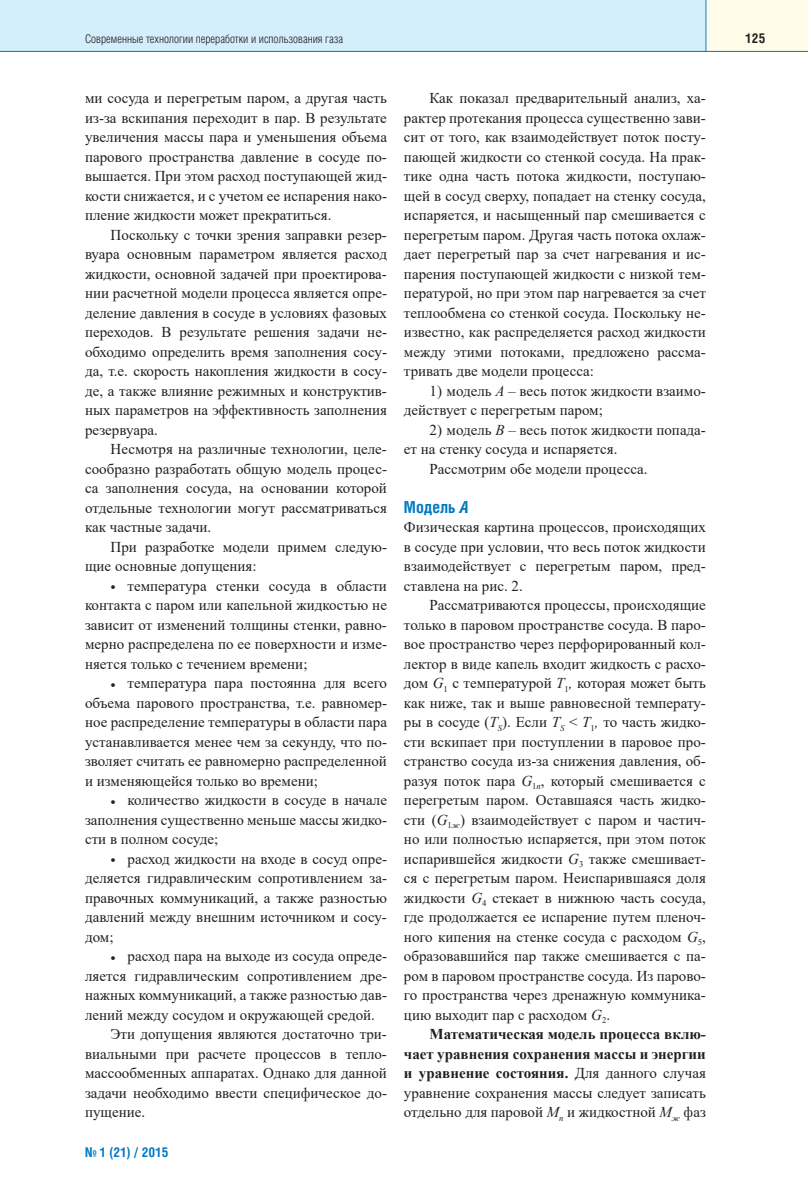
<style>
.page{position:relative;width:808px;height:1191px;background:#fff}
.page>*{position:absolute;margin:0;border:0;box-sizing:border-box;transform-origin:0 0}
.t1{font:700 16.5px "Helios Cond";color:#0079c2}
.t2{font:15px/19.5px "Times New Roman";color:#231f20;text-align:justify}
.t3{font:700 15px/19.5px "Times New Roman";color:#231f20;text-align:justify}
.t4{font:700 13.5px "Helios Cond";color:#0079c2}
.t5{font:700 13.5px "Helios Cond";color:#231f20}
.t6{font:300 12px "Helios Cond";color:#231f20}
.s1{font-style:italic}
.s2{font-weight:400}
.s3{font-weight:400;font-style:italic}
</style>
<div class="page">
<div style="left:0;top:0;width:706px;height:51px;background:#d4effb"></div>
<div style="left:706px;top:0;width:102px;height:51px;background:#fffde9"></div>
<hr style="left:0;top:51px;width:808px;height:1px;background:#0079c2">
<hr style="left:705px;top:0;width:1px;height:51px;background:#0079c2">
<p class="t6" style="left:85px;top:34px;width:260px">Современные технологии переработки и использования газа</p>
<p class="t5" style="left:745px;top:33px;width:21px">125</p>
<p class="t2" style="left:85px;top:88px;width:303px">ми сосуда и перегретым паром, а другая часть из-за вскипания переходит в пар. В результате увеличения массы пара и уменьшения объема парового пространства давление в сосуде по&shy;вышается. При этом расход поступающей жид&shy;кости снижается, и с учетом ее испарения нако&shy;пление жидкости может прекратиться.</p>
<p class="t2" style="left:85px;top:225px;width:303px;text-indent:26px">Поскольку с точки зрения заправки резер&shy;вуара основным параметром является расход жидкости, основной задачей при проектирова&shy;нии расчетной модели процесса является опре&shy;деление давления в сосуде в условиях фазовых переходов. В результате решения задачи не&shy;обходимо определить время заполнения сосу&shy;да, т.е. скорость накопления жидкости в сосу&shy;де, а также влияние режимных и конструктив&shy;ных параметров на эффективность заполнения резервуара.</p>
<p class="t2" style="left:85px;top:439px;width:303px;text-indent:26px">Несмотря на различные технологии, целе&shy;сообразно разработать общую модель процес&shy;са заполнения сосуда, на основании которой отдельные технологии могут рассматриваться как частные задачи.</p>
<p class="t2" style="left:85px;top:537px;width:303px;text-indent:26px">При разработке модели примем следую&shy;щие основные допущения:</p>
<p class="t2" style="left:85px;top:576px;width:303px;text-indent:26px">• температура стенки сосуда в области контакта с паром или капельной жидкостью не зависит от изменений толщины стенки, равно&shy;мерно распределена по ее поверхности и изме&shy;няется только с течением времени;</p>
<p class="t2" style="left:85px;top:673px;width:303px;text-indent:26px">• температура пара постоянна для всего объема парового пространства, т.е. равномер&shy;ное распределение температуры в области пара устанавливается менее чем за секунду, что по&shy;зволяет считать ее равномерно распределенной и изменяющейся только во времени;</p>
<p class="t2" style="left:85px;top:790px;width:303px;text-indent:26px">• количество жидкости в сосуде в начале заполнения существенно меньше массы жидко&shy;сти в полном сосуде;</p>
<p class="t2" style="left:85px;top:849px;width:303px;text-indent:26px">• расход жидкости на входе в сосуд опре&shy;деляется гидравлическим сопротивлением за&shy;правочных коммуникаций, а также разностью давлений между внешним источником и сосу&shy;дом;</p>
<p class="t2" style="left:111px;top:946px;width:278px">• расход пара на выходе из сосуда опреде-</p>
<p class="t2" style="left:85px;top:966px;width:303px">ляется гидравлическим сопротивлением дре-</p>
<p class="t2" style="left:85px;top:985px;width:303px">нажных коммуникаций, а также разностью дав-</p>
<p class="t2" style="left:85px;top:1005px;width:291px">лений между сосудом и окружающей средой.</p>
<p class="t2" style="left:111px;top:1024px;width:278px">Эти допущения являются достаточно три-</p>
<p class="t2" style="left:85px;top:1044px;width:303px">виальными при расчете процессов в тепло-</p>
<p class="t2" style="left:85px;top:1063px;width:303px">массообменных аппаратах. Однако для данной</p>
<p class="t2" style="left:85px;top:1083px;width:303px">задачи необходимо ввести специфическое до-</p>
<p class="t2" style="left:85px;top:1102px;width:62px">пущение.</p>
<p class="t4" style="left:85px;top:1147px;width:85px">№ 1 (21) / 2015</p>
<p class="t2" style="left:404px;top:88px;width:303px;text-indent:26px">Как показал предварительный анализ, ха&shy;рактер протекания процесса существенно зави&shy;сит от того, как взаимодействует поток посту&shy;пающей жидкости со стенкой сосуда. На прак&shy;тике одна часть потока жидкости, поступаю&shy;щей в сосуд сверху, попадает на стенку сосуда, испаряется, и насыщенный пар смешивается с перегретым паром. Другая часть потока охлаж&shy;дает перегретый пар за счет нагревания и ис&shy;парения поступающей жидкости с низкой тем&shy;пературой, но при этом пар нагревается за счет теплообмена со стенкой сосуда. Поскольку не&shy;известно, как распределяется расход жидкости между этими потоками, предложено рассма&shy;тривать две модели процесса:</p>
<p class="t2" style="left:404px;top:381px;width:303px;text-indent:26px">1) модель <span class="s1">А</span> – весь поток жидкости взаимо&shy;действует с перегретым паром;</p>
<p class="t2" style="left:429px;top:420px;width:278px">2) модель <span class="s1">В</span> – весь поток жидкости попада-</p>
<p class="t2" style="left:404px;top:439px;width:215px">ет на стенку сосуда и испаряется.</p>
<p class="t2" style="left:429px;top:459px;width:220px">Рассмотрим обе модели процесса.</p>
<p class="t1" style="left:404px;top:501px;width:66px">Модель <span class="s1">А</span></p>
<p class="t2" style="left:404px;top:517px;width:303px">Физическая картина процессов, происходящих в сосуде при условии, что весь поток жидкости взаимодействует с перегретым паром, пред&shy;ставлена на рис. 2.</p>
<p class="t2" style="left:404px;top:595px;width:303px;text-indent:26px">Рассматриваются процессы, происходящие только в паровом пространстве сосуда. В паро&shy;вое пространство через перфорированный кол&shy;лектор в виде капель входит жидкость с расхо&shy;дом <span class="s1">G</span><sub>1</sub> с температурой <span class="s1">Т</span><sub>1</sub><span class="s1">,</span> которая может быть как ниже, так и выше равновесной температу&shy;ры в сосуде (<span class="s1">Т</span><sub>S</sub>). Если <span class="s1">Т</span><sub>S</sub> &lt; <span class="s1">T</span><sub>1</sub><span class="s1">,</span> то часть жидко&shy;сти вскипает при поступлении в паровое про&shy;странство сосуда из-за снижения давления, об&shy;разуя поток пара <span class="s1">G</span><sub>1</sub><sub>п</sub>, который смешивается с перегретым паром. Оставшаяся часть жидко&shy;сти (<span class="s1">G</span><sub>1</sub><sub>ж</sub>) взаимодействует с паром и частич&shy;но или полностью испаряется, при этом поток испарившейся жидкости <span class="s1">G</span><sub>3</sub> также смешивает&shy;ся с перегретым паром. Неиспарившаяся доля жидкости <span class="s1">G</span><sub>4</sub> стекает в нижнюю часть сосуда, где продолжается ее испарение путем пленоч&shy;ного кипения на стенке сосуда с расходом <span class="s1">G</span><sub>5</sub>, образовавшийся пар также смешивается с па&shy;ром в паровом пространстве сосуда. Из парово&shy;го пространства через дренажную коммуника&shy;цию выходит пар с расходом <span class="s1">G</span><sub>2</sub>.</p>
<p class="t3" style="left:404px;top:1024px;width:303px;text-indent:26px">Математическая модель процесса вклю&shy;чает уравнения сохранения массы и энергии и уравнение состояния. <span class="s2">Для данного случая уравнение сохранения массы следует записать отдельно для паровой</span> <span class="s3">M</span><sub>п</sub> <span class="s2">и жидкостной</span> <span class="s3">M</span><sub>ж</sub> <span class="s2">фаз</span></p>
</div>
